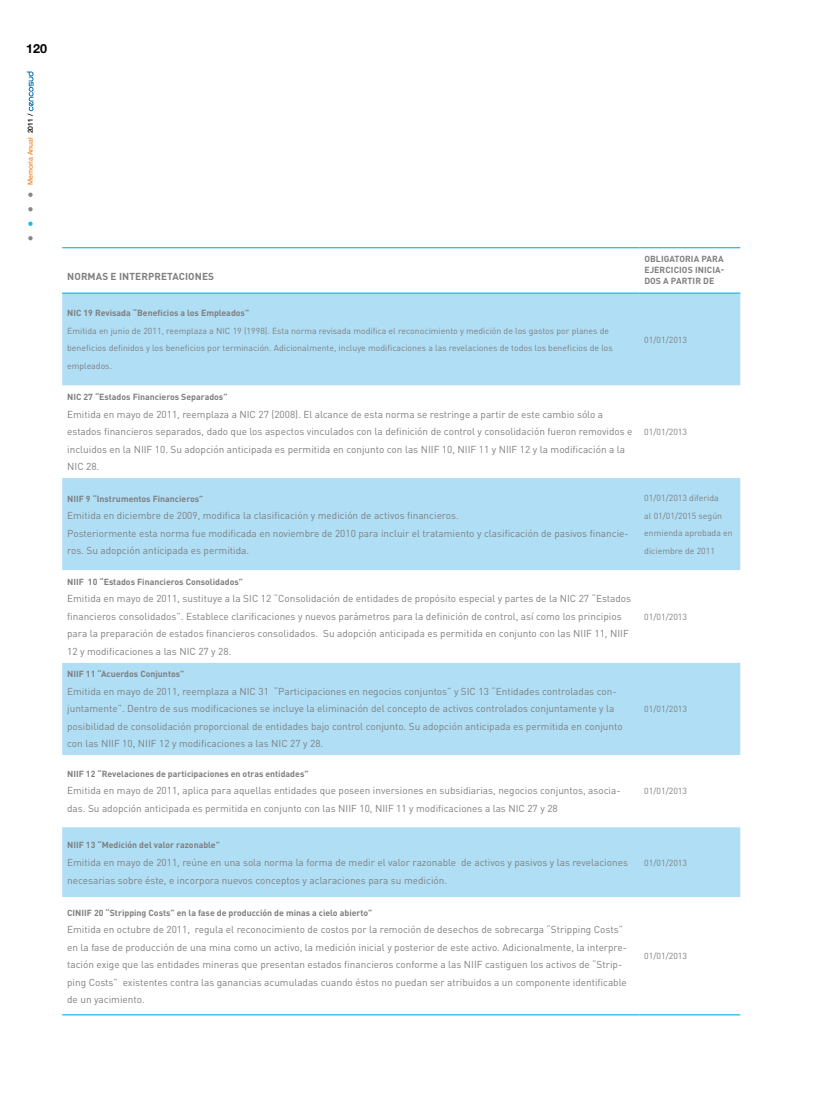
<style>
.page{position:relative;width:815px;height:1098px;background:#fff}
.page>*{position:absolute;margin:0;border:0;box-sizing:border-box;transform-origin:0 0}
.t1{font:700 12.5px "Helvetica Neue";color:#000}
.t2{font:10px/17.5px "DIN Pro";color:#7e7f81}
.t3{font:700 10px "DIN Pro";letter-spacing:.01em;color:#7e7f81}
.t4{font:8.75px/17.5px "DIN Pro";color:#7e7f81}
.t5{font:700 8.75px/11.2px "DIN Pro";color:#7e7f81}
.t6{font:500 6.88px "Helvetica Neue";color:#ef852c}
.s1{color:#000}
</style>
<div class="page">
<svg style="left:28px;top:193px;width:5px;height:4px"></svg>
<svg style="left:28px;top:221px;width:5px;height:5px"></svg>
<svg style="left:28px;top:207px;width:5px;height:4px"></svg>
<svg style="left:28px;top:236px;width:5px;height:4px"></svg>
<svg style="left:27px;top:72px;width:7px;height:39px"></svg>
<div style="left:62px;top:294px;width:678px;height:91px;background:#b0dff5"></div>
<svg style="left:62px;top:385px;width:678px;height:512px"></svg>
<hr style="left:62px;top:247px;width:577px;height:1px;background:#1bbbea">
<hr style="left:639px;top:247px;width:101px;height:1px;background:#1bbbea">
<hr style="left:62px;top:292px;width:577px;height:2px;background:#1bbbea">
<hr style="left:639px;top:292px;width:101px;height:2px;background:#1bbbea">
<hr style="left:62px;top:1014px;width:577px;height:1px;background:#1bbbea">
<hr style="left:639px;top:1014px;width:101px;height:1px;background:#1bbbea">
<p class="t1" style="left:26px;top:40px;width:22px">120</p>
<p class="t6" style="left:26px;top:185px;width:73px;rotate:-90deg">Memoria Anual <span class="s1">2011 /</span></p>
<p class="t3" style="left:67px;top:270px;width:147px">Normas e interpretaciones</p>
<p class="t5" style="left:644px;top:253px;width:6px">OBLIGATORIA</p>
<p class="t5" style="left:701px;top:253px;width:7px">PARA</p>
<p class="t5" style="left:644px;top:264px;width:7px">EJER</p>
<p class="t5" style="left:644px;top:264px;width:82px;text-indent:21px">CICIOS INICIA-<br>DOS A PARTIR</p>
<p class="t5" style="left:703px;top:275px;width:11px">DE</p>
<p class="t5" style="left:67px;top:307px;width:184px">NI C 19 Revisada “Beneficios a los Empleados”</p>
<p class="t4" style="left:67px;top:322px;width:547px">Emitida en junio de 2011, reemplaza a NIC 19 (1998). Esta norma revisada modifica el reconocimiento y medición de los gastos por planes de beneficios definidos y los beneficios por terminación. Adicionalmente, incluye modificaciones a las revelaciones de todos los beneficios de los empleados.</p>
<p class="t4" style="left:644px;top:330px;width:44px">01/01/2013</p>
<p class="t5" style="left:67px;top:391px;width:162px">NI C 27 “Estados Financieros Separados”</p>
<p class="t2" style="left:67px;top:405px;width:567px">Emitida en mayo de 2011, reemplaza a NIC 27 (2008). El alcance de esta norma se restringe a partir de este cambio sólo a estados financieros separados, dado que los aspectos vinculados con la definición de control y consolidación fueron removidos e incluidos en la NIIF 10. Su adopción anticipada es permitida en conjunto con las NIIF 10, NIIF 11 y NIIF 12 y la modificación a la NIC 28.</p>
<p class="t4" style="left:644px;top:423px;width:44px">01/01/2013</p>
<p class="t5" style="left:67px;top:492px;width:138px">NII F 9 “I nstrumentos Financieros”</p>
<p class="t2" style="left:67px;top:506px;width:563px">Emitida en diciembre de 2009, modifica la clasificación y medición de activos financieros.<br>Posteriormente esta norma fue modificada en noviembre de 2010 para incluir el tratamiento y clasificación de pasivos financie&shy;ros. Su adopción anticipada es permitida.</p>
<p class="t5" style="left:67px;top:575px;width:177px">NII F 10 “Estados Financieros Consolidados”</p>
<p class="t2" style="left:67px;top:589px;width:565px">Emitida en mayo de 2011, sustituye a la SIC 12 “Consolidación de entidades de propósito especial y partes de la NIC 27 “Estados financieros consolidados”. Establece clarificaciones y nuevos parámetros para la definición de control, así como los principios para la preparación de estados financieros consolidados. Su adopción anticipada es permitida en conjunto con las NIIF 11, NIIF 12 y modificaciones a las NIC 27 y 28.</p>
<p class="t5" style="left:67px;top:668px;width:119px">NII F 11 “Acuerdos Conjuntos”</p>
<p class="t2" style="left:67px;top:682px;width:557px">Emitida en mayo de 2011, reemplaza a NIC 31 “Participaciones en negocios conjuntos” y SIC 13 “Entidades controladas con&shy;juntamente”. Dentro de sus modificaciones se incluye la eliminación del concepto de activos controlados conjuntamente y la posibilidad de consolidación proporcional de entidades bajo control conjunto. Su adopción anticipada es permitida en conjunto con las NIIF 10, NIIF 12 y modificaciones a las NIC 27 y 28.</p>
<p class="t4" style="left:644px;top:489px;width:90px">01/01/2013 diferida<br>al 01/01/2015 según enmienda aprobada en diciembre de 2011</p>
<p class="t4" style="left:644px;top:607px;width:44px">01/01/2013</p>
<p class="t4" style="left:644px;top:700px;width:44px">01/01/2013</p>
<p class="t5" style="left:67px;top:767px;width:243px">NII F 12 “Revelaciones de participaciones en otras entidades”</p>
<p class="t2" style="left:67px;top:781px;width:555px">Emitida en mayo de 2011, aplica para aquellas entidades que poseen inversiones en subsidiarias, negocios conjuntos, asocia&shy;das. Su adopción anticipada es permitida en conjunto con las NIIF 10, NIIF 11 y modificaciones a las NIC 27 y 28</p>
<p class="t4" style="left:644px;top:782px;width:44px">01/01/2013</p>
<p class="t5" style="left:67px;top:839px;width:154px">NII F 13 “Medición del valor razonable”</p>
<p class="t2" style="left:67px;top:853px;width:562px">Emitida en mayo de 2011, reúne en una sola norma la forma de medir el valor razonable de activos y pasivos y las revelaciones necesarias sobre éste, e incorpora nuevos conceptos y aclaraciones para su medición.</p>
<p class="t4" style="left:644px;top:853px;width:44px">01/01/2013</p>
<p class="t5" style="left:67px;top:906px;width:10px">CINII</p>
<p class="t5" style="left:87px;top:906px;width:287px">F 20 “Stripping Costs” en la fase de producción de minas a cielo abierto”</p>
<p class="t2" style="left:67px;top:920px;width:561px">Emitida en octubre de 2011, regula el reconocimiento de costos por la remoción de desechos de sobrecarga “Stripping Costs” en la fase de producción de una mina como un activo, la medición inicial y posterior de este activo. Adicionalmente, la interpre&shy;tación exige que las entidades mineras que presentan estados financieros conforme a las NIIF castiguen los activos de “Strip&shy;ping Costs” existentes contra las ganancias acumuladas cuando éstos no puedan ser atribuidos a un componente identificable de un yacimiento.</p>
<p class="t4" style="left:644px;top:947px;width:44px">01/01/2013</p>
</div>
